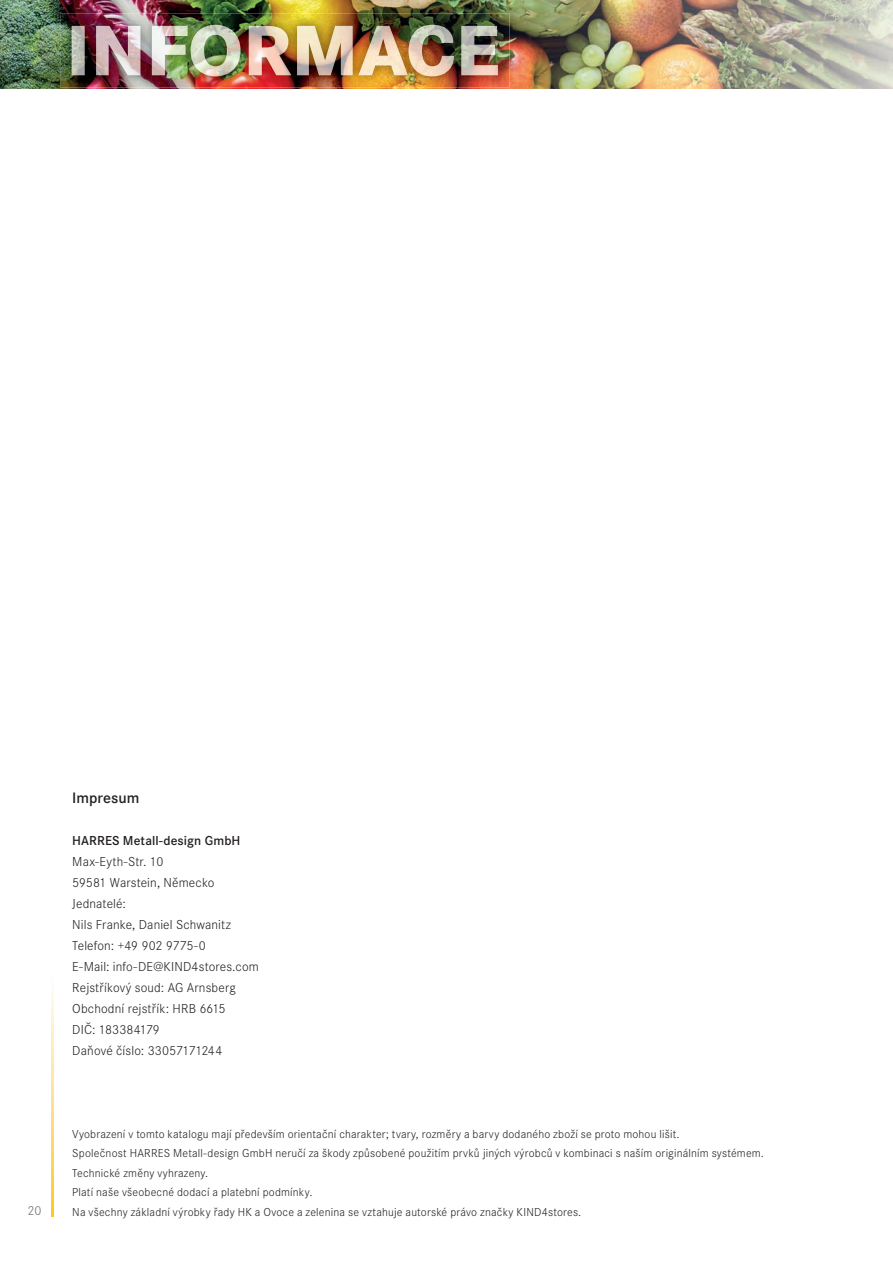
<style>
.page{position:relative;width:893px;height:1263px;background:#fff}
.page>*{position:absolute;margin:0;border:0;box-sizing:border-box;transform-origin:0 0}
.t1{font:600 15.75px "Corporate S";color:#231f20}
.t2{font:300 13.5px/21px "Corporate S";letter-spacing:.01em;color:#231f20}
.t3{font:600 13.5px "Corporate S";letter-spacing:.005em;color:#231f20}
.t4{font:300 13.5px "Corporate S";color:#6c6d70}
.t5{font:300 12px/19.5px "Corporate S";letter-spacing:.015em;color:#231f20}
</style>
<div class="page">
<img style="left:0;top:0;width:893px;height:89px">
<img style="left:60px;top:13px;width:449px;height:74px">
<img style="left:72px;top:25px;width:426px;height:51px">
<svg style="left:51px;top:986px;width:2px;height:231px"></svg>
<h1 class="t1" style="left:72px;top:787px;width:69px">Impresum</h1>
<p class="t3" style="left:72px;top:831px;width:170px">HARRES Metall-design GmbH</p>
<p class="t2" style="left:72px;top:850px;width:188px">Max-Eyth-Str. 10<br>59581 Warstein, Německo<br>Jednatelé:<br>Nils Franke, Daniel Schwanitz<br>Telefon: +49 902 9775-0<br>E-Mail: info-DE@KIND4stores.com<br>Rejstříkový soud: AG Arnsberg<br>Obchodní rejstřík: HRB 6615<br>DIČ: 183384179<br>Daňové číslo: 33057171244</p>
<p class="t5" style="left:72px;top:1123px;width:693px">Vyobrazení v tomto katalogu mají především orientační charakter; tvary, rozměry a barvy dodaného zboží se proto mohou lišit.<br>Společnost HARRES Metall-design GmbH neručí za škody způsobené použitím prvků jiných výrobců v kombinaci s naším originálním systémem.<br>Technické změny vyhrazeny.<br>Platí naše všeobecné dodací a platební podmínky.</p>
<p class="t4" style="left:27px;top:1201px;width:16px">20</p>
<p class="t5" style="left:72px;top:1201px;width:511px">Na všechny základní výrobky řady HK a Ovoce a zelenina se vztahuje autorské právo značky KIND4stores.</p>
</div>
